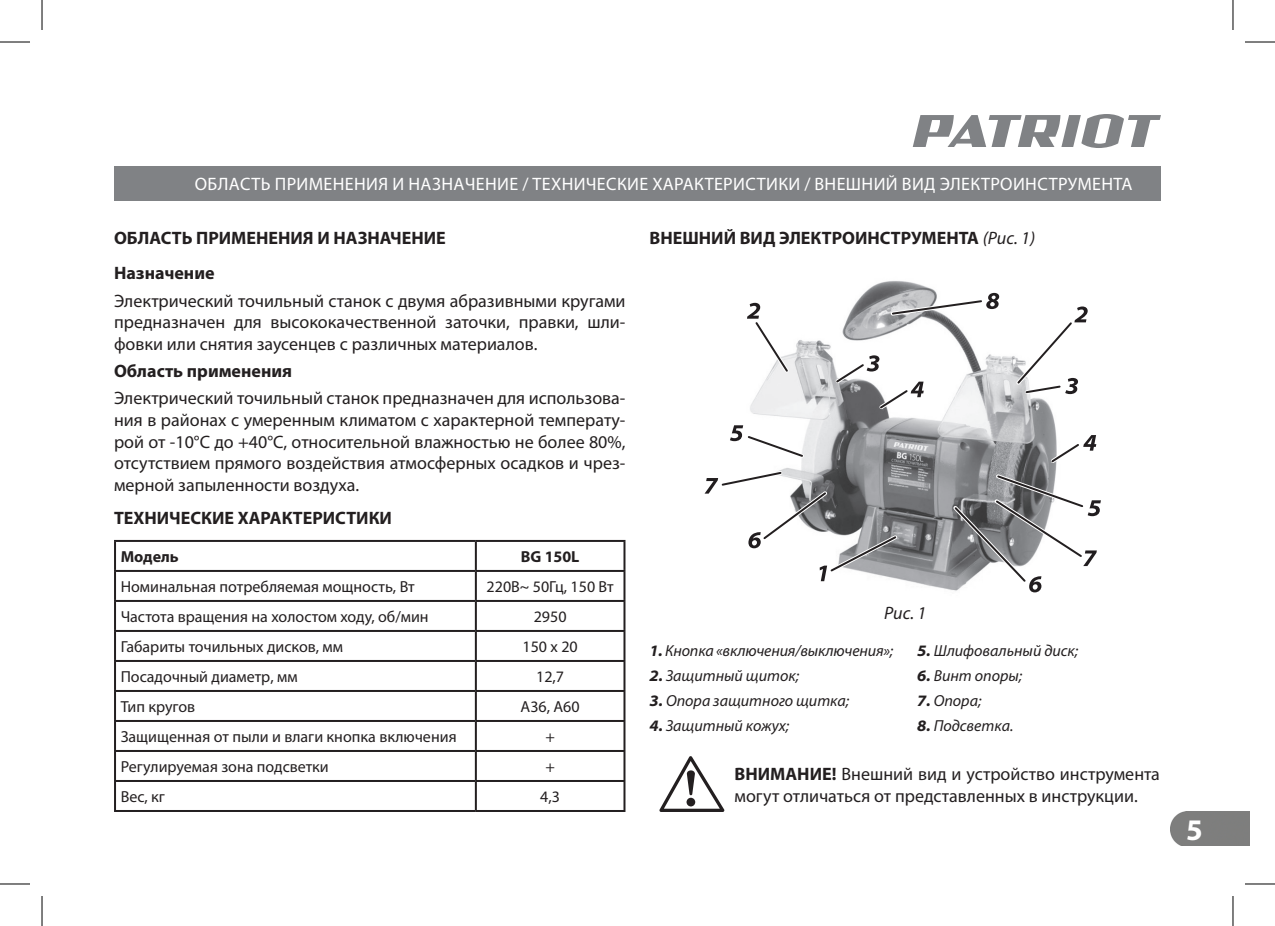
<style>
.page{position:relative;width:1275px;height:926px;background:#fff}
.page>*{position:absolute;margin:0;border:0;box-sizing:border-box;transform-origin:0 0}
.t1{font:700 30px "Myriad Pro";color:#fff}
.t2{font:18px/21.6px "Myriad Pro";color:#231f20;text-align:justify}
.t3{font:700 18px/35.4px "Myriad Pro";color:#231f20}
.t4{font:18px "Myriad Pro";letter-spacing:.02em;color:#fff}
.t5{font:italic 18px "Myriad Pro";color:#231f20}
.t6{font:16px "Myriad Pro";color:#231f20}
.t7{font:italic 16px "Myriad Pro";color:#231f20}
.t8{font:700 16px "Myriad Pro";color:#231f20}
.s1{font-weight:400;font-style:italic}
.s2{font-weight:700;font-stretch:semi-expanded}
.s3{font-weight:700}
</style>
<div class="page">
<div style="left:1170px;top:812px;width:80px;height:33px;background:#7e7e7d"></div>
<svg style="left:912px;top:114px;width:249px;height:34px"></svg>
<div style="left:114px;top:166px;width:1047px;height:34px;background:#808285"></div>
<hr style="left:114px;top:540px;width:362px;height:2px;background:#231f20">
<hr style="left:114px;top:542px;width:2px;height:28px;background:#231f20">
<hr style="left:476px;top:540px;width:149px;height:2px;background:#231f20">
<hr style="left:475px;top:542px;width:2px;height:28px;background:#231f20">
<hr style="left:623px;top:542px;width:2px;height:28px;background:#231f20">
<hr style="left:114px;top:570px;width:362px;height:2px;background:#231f20">
<hr style="left:114px;top:572px;width:2px;height:28px;background:#231f20">
<hr style="left:476px;top:570px;width:149px;height:2px;background:#231f20">
<hr style="left:475px;top:572px;width:2px;height:28px;background:#231f20">
<hr style="left:623px;top:572px;width:2px;height:28px;background:#231f20">
<hr style="left:114px;top:600px;width:362px;height:2px;background:#231f20">
<hr style="left:114px;top:602px;width:2px;height:28px;background:#231f20">
<hr style="left:476px;top:600px;width:149px;height:2px;background:#231f20">
<hr style="left:475px;top:602px;width:2px;height:28px;background:#231f20">
<hr style="left:623px;top:602px;width:2px;height:28px;background:#231f20">
<hr style="left:114px;top:630px;width:362px;height:2px;background:#231f20">
<hr style="left:114px;top:632px;width:2px;height:28px;background:#231f20">
<hr style="left:476px;top:630px;width:149px;height:2px;background:#231f20">
<hr style="left:475px;top:632px;width:2px;height:28px;background:#231f20">
<hr style="left:623px;top:632px;width:2px;height:28px;background:#231f20">
<hr style="left:114px;top:660px;width:362px;height:2px;background:#231f20">
<hr style="left:114px;top:662px;width:2px;height:28px;background:#231f20">
<hr style="left:476px;top:660px;width:149px;height:2px;background:#231f20">
<hr style="left:475px;top:662px;width:2px;height:28px;background:#231f20">
<hr style="left:623px;top:662px;width:2px;height:28px;background:#231f20">
<hr style="left:114px;top:690px;width:362px;height:2px;background:#231f20">
<hr style="left:114px;top:692px;width:2px;height:28px;background:#231f20">
<hr style="left:476px;top:690px;width:149px;height:2px;background:#231f20">
<hr style="left:475px;top:692px;width:2px;height:28px;background:#231f20">
<hr style="left:623px;top:692px;width:2px;height:28px;background:#231f20">
<hr style="left:114px;top:720px;width:362px;height:2px;background:#231f20">
<hr style="left:114px;top:722px;width:2px;height:28px;background:#231f20">
<hr style="left:476px;top:720px;width:149px;height:2px;background:#231f20">
<hr style="left:475px;top:722px;width:2px;height:28px;background:#231f20">
<hr style="left:623px;top:722px;width:2px;height:28px;background:#231f20">
<hr style="left:114px;top:750px;width:362px;height:2px;background:#231f20">
<hr style="left:114px;top:752px;width:2px;height:28px;background:#231f20">
<hr style="left:476px;top:750px;width:149px;height:2px;background:#231f20">
<hr style="left:475px;top:752px;width:2px;height:28px;background:#231f20">
<hr style="left:623px;top:752px;width:2px;height:28px;background:#231f20">
<hr style="left:114px;top:780px;width:362px;height:2px;background:#231f20">
<hr style="left:114px;top:782px;width:2px;height:28px;background:#231f20">
<hr style="left:476px;top:780px;width:149px;height:2px;background:#231f20">
<hr style="left:475px;top:782px;width:2px;height:28px;background:#231f20">
<hr style="left:623px;top:782px;width:2px;height:28px;background:#231f20">
<hr style="left:114px;top:810px;width:362px;height:2px;background:#231f20">
<hr style="left:476px;top:810px;width:149px;height:2px;background:#231f20">
<img style="left:750px;top:281px;width:338px;height:312px">
<svg style="left:659px;top:756px;width:66px;height:56px"></svg>
<svg style="left:747px;top:303px;width:45px;height:73px"></svg>
<svg style="left:1012px;top:306px;width:75px;height:91px"></svg>
<svg style="left:832px;top:355px;width:91px;height:58px"></svg>
<svg style="left:730px;top:425px;width:77px;height:36px"></svg>
<svg style="left:949px;top:435px;width:152px;height:157px"></svg>
<svg style="left:704px;top:468px;width:196px;height:113px"></svg>
<svg style="left:888px;top:293px;width:111px;height:25px"></svg>
<hr style="left:0;top:42px;width:30px;height:1px;background:#000">
<hr style="left:1245px;top:42px;width:30px;height:1px;background:#000">
<hr style="left:0;top:884px;width:30px;height:1px;background:#000">
<hr style="left:1245px;top:884px;width:30px;height:1px;background:#000">
<hr style="left:42px;top:0;width:1px;height:30px;background:#000">
<hr style="left:42px;top:896px;width:1px;height:30px;background:#000">
<hr style="left:1232px;top:0;width:1px;height:30px;background:#000">
<hr style="left:1232px;top:896px;width:1px;height:30px;background:#000">
<p class="t4" style="left:195px;top:173px;width:939px">ОБЛАСТЬ ПРИМЕНЕНИЯ И НАЗНАЧЕНИЕ / ТЕХНИЧЕСКИЕ ХАРАКТЕРИСТИКИ / ВНЕШНИЙ ВИД ЭЛЕКТРОИНСТРУМЕНТА</p>
<p class="t3" style="left:114px;top:220px;width:333px">ОБЛАСТЬ ПРИМЕНЕНИЯ И НАЗНАЧЕНИЕ<br>Назначение</p>
<p class="t2" style="left:114px;top:289px;width:513px">Электрический точильный станок с двумя абразивными кругами предназначен для высококачественной заточки, правки, шли&shy;фовки или снятия заусенцев с различных материалов.</p>
<p class="t3" style="left:114px;top:354px;width:180px">Область применения</p>
<p class="t2" style="left:114px;top:387px;width:513px">Электрический точильный станок предназначен для использова&shy;ния в районах с умеренным климатом с характерной температу&shy;рой от -10°С до +40°С, относительной влажностью не более 80%, отсутствием прямого воздействия атмосферных осадков и чрез&shy;мерной запыленности воздуха.</p>
<p class="t3" style="left:114px;top:500px;width:279px">ТЕХНИЧЕСКИЕ ХАРАКТЕРИСТИКИ</p>
<p class="t3" style="left:649px;top:220px;width:387px">ВНЕШНИЙ ВИД ЭЛЕКТРОИНСТРУМЕНТА <span class="s1">(Рис. 1)</span></p>
<p class="t8" style="left:121px;top:548px;width:60px">Модель</p>
<p class="t8" style="left:521px;top:548px;width:60px">BG 150L</p>
<p class="t6" style="left:121px;top:577px;width:296px">Номинальная потребляемая мощность, Вт</p>
<p class="t6" style="left:486px;top:577px;width:129px">220В~ 50Гц, 150 Вт</p>
<p class="t6" style="left:121px;top:607px;width:309px">Частота вращения на холостом ходу, об/мин</p>
<p class="t6" style="left:534px;top:607px;width:34px">2950</p>
<p class="t6" style="left:121px;top:637px;width:224px">Габариты точильных дисков, мм</p>
<p class="t6" style="left:522px;top:637px;width:57px">150 х 20</p>
<p class="t6" style="left:121px;top:667px;width:178px">Посадочный диаметр, мм</p>
<p class="t6" style="left:536px;top:667px;width:29px">12,7</p>
<p class="t6" style="left:121px;top:697px;width:76px">Тип кругов</p>
<p class="t6" style="left:520px;top:697px;width:61px">А36, А60</p>
<p class="t6" style="left:121px;top:727px;width:337px">Защищенная от пыли и влаги кнопка включения</p>
<p class="t6" style="left:545px;top:727px;width:11px">+</p>
<p class="t6" style="left:121px;top:757px;width:210px">Регулируемая зона подсветки</p>
<p class="t6" style="left:545px;top:757px;width:11px">+</p>
<p class="t6" style="left:121px;top:787px;width:46px">Вес, кг</p>
<p class="t6" style="left:540px;top:787px;width:21px">4,3</p>
<p class="t5" style="left:884px;top:602px;width:44px">Рис. 1</p>
<p class="t7" style="left:649px;top:641px;width:245px"><span class="s2">1.</span> Кнопка «включения/выключения»;</p>
<p class="t7" style="left:649px;top:666px;width:151px"><span class="s2">2.</span> Защитный щиток;</p>
<p class="t7" style="left:649px;top:691px;width:201px"><span class="s2">3.</span> Опора защитного щитка;</p>
<p class="t7" style="left:649px;top:716px;width:141px"><span class="s2">4.</span> Защитный кожух;</p>
<p class="t7" style="left:917px;top:641px;width:162px"><span class="s2">5.</span> Шлифовальный диск;</p>
<p class="t7" style="left:917px;top:666px;width:106px"><span class="s2">6.</span> Винт опоры;</p>
<p class="t7" style="left:917px;top:691px;width:66px"><span class="s2">7.</span> Опора;</p>
<p class="t7" style="left:917px;top:716px;width:98px"><span class="s2">8.</span> Подсветка.</p>
<p class="t2" style="left:734px;top:763px;width:427px"><span class="s3">ВНИМАНИЕ!</span> Внешний вид и устройство инструмента могут отличаться от представленных в инструкции.</p>
<h1 class="t1" style="left:1186px;top:813px;width:18px">5</h1>
</div>
